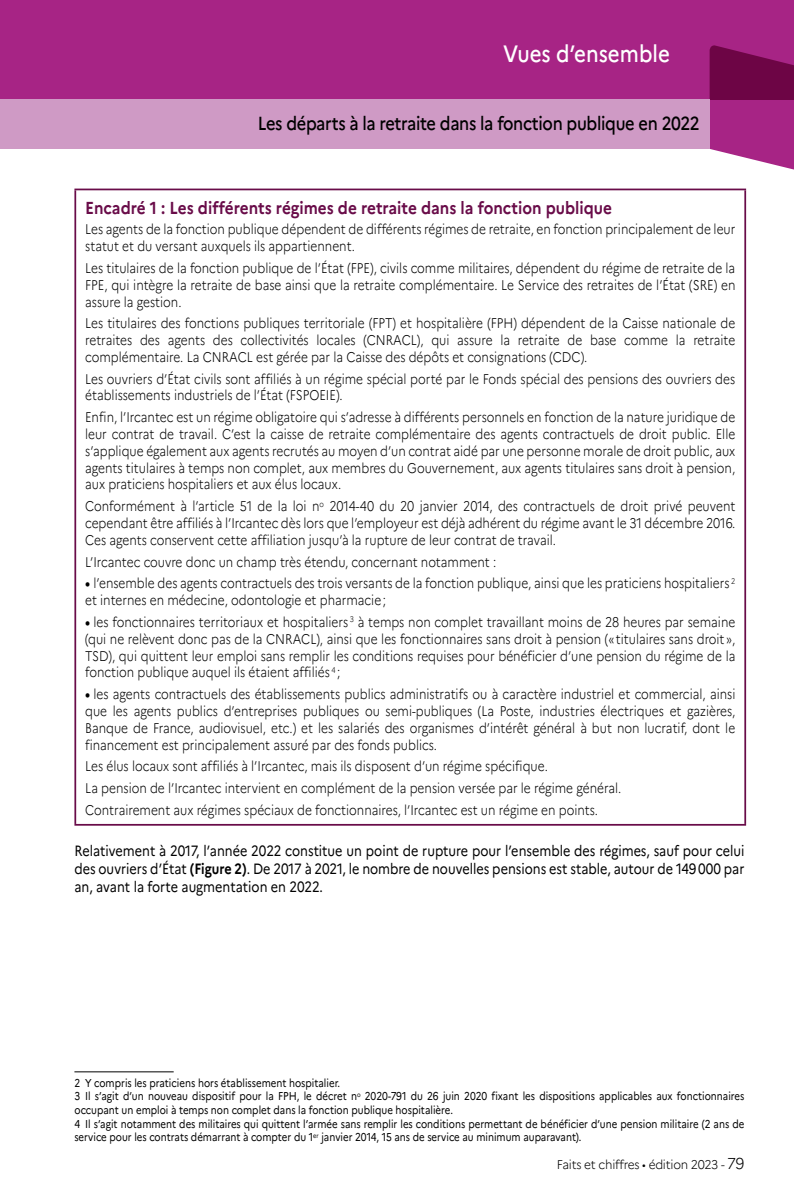
<style>
.page{position:relative;width:794px;height:1191px;background:#fff}
.page>*{position:absolute;margin:0;border:0;box-sizing:border-box;transform-origin:0 0}
.t1{font:500 23.62px "Marianne";color:#fff;scale:.87 1}
.t2{font:500 18.9px "Marianne";letter-spacing:-.02em;color:#000;scale:.87 1}
.t3{font:700 17.32px "Marianne";color:#690c49;scale:.89 1}
.t4{font:14.88px/17.8px "Marianne";color:#000;text-align:justify;scale:.85 1}
.t5{font:300 14px/16.8px "Marianne";color:#000;text-align:justify;scale:.85 1}
.t6{font:300 12.6px "Marianne";letter-spacing:-.02em;color:#000;scale:.94 1}
.t7{font:11.38px/13.7px "Marianne";color:#000;scale:.85 1}
.s1{font-weight:700}
.s2{font-size:15.75px}
</style>
<div class="page">
<div style="left:0;top:0;width:794px;height:99px;background:#a72485"></div>
<svg style="left:709px;top:45px;width:85px;height:125px"></svg>
<div style="left:0;top:99px;width:709px;height:50px;background:#cf9ac5"></div>
<hr style="left:74px;top:189px;width:672px;height:1px;background:#690c49">
<hr style="left:74px;top:190px;width:2px;height:634px;background:#690c49">
<hr style="left:744px;top:190px;width:2px;height:634px;background:#690c49">
<hr style="left:74px;top:824px;width:672px;height:1px;background:#690c49">
<hr style="left:74px;top:1071px;width:100px;height:1px;background:#000">
<h1 class="t1" style="left:503px;top:39px;width:193px">Vues d’ensemble</h1>
<h2 class="t2" style="left:258px;top:112px;width:509px">Les départs à la retraite dans la fonction publique en 2022</h2>
<p class="t3" style="left:85px;top:197px;width:593px">Encadré 1 : Les différents régimes de retraite dans la fonction publique</p>
<p class="t5" style="left:85px;top:221px;width:766px">Les agents de la fonction publique dépendent de différents régimes de retraite, en fonction principalement de leur statut et du versant auxquels ils appartiennent.</p>
<p class="t5" style="left:85px;top:259px;width:766px">Les titulaires de la fonction publique de l’État (FPE), civils comme militaires, dépendent du régime de retraite de la FPE, qui intègre la retraite de base ainsi que la retraite complémentaire. Le Service des retraites de l’État (SRE) en assure la gestion.</p>
<p class="t5" style="left:85px;top:315px;width:766px">Les titulaires des fonctions publiques territoriale (FPT) et hospitalière (FPH) dépendent de la Caisse nationale de retraites des agents des collectivités locales (CNRACL), qui assure la retraite de base comme la retraite complémentaire. La CNRACL est gérée par la Caisse des dépôts et consignations (CDC).</p>
<p class="t5" style="left:85px;top:370px;width:766px">Les ouvriers d’État civils sont affiliés à un régime spécial porté par le Fonds spécial des pensions des ouvriers des établissements industriels de l’État (FSPOEIE).</p>
<p class="t5" style="left:85px;top:409px;width:766px">Enfin, l’Ircantec est un régime obligatoire qui s’adresse à différents personnels en fonction de la nature juridique de leur contrat de travail. C’est la caisse de retraite complémentaire des agents contractuels de droit public. Elle s’applique également aux agents recrutés au moyen d’un contrat aidé par une personne morale de droit public, aux agents titulaires à temps non complet, aux membres du Gouvernement, aux agents titulaires sans droit à pension, aux praticiens hospitaliers et aux élus locaux.</p>
<p class="t5" style="left:85px;top:498px;width:766px">Conformément à l’article 51 de la loi n<sup>o</sup> 2014-40 du 20 janvier 2014, des contractuels de droit privé peuvent cependant être affiliés à l’Ircantec dès lors que l’employeur est déjà adhérent du régime avant le 31 décembre 2016.<br>Ces agents conservent cette affiliation jusqu’à la rupture de leur contrat de travail.</p>
<p class="t5" style="left:85px;top:553px;width:485px">L’Ircantec couvre donc un champ très étendu, concernant notamment :</p>
<p class="t5" style="left:85px;top:575px;width:766px"><span class="s1">•</span> l’ensemble des agents contractuels des trois versants de la fonction publique, ainsi que les praticiens hospitaliers <sup>2 </sup>et internes en médecine, odontologie et pharmacie;</p>
<p class="t5" style="left:85px;top:613px;width:766px"><span class="s1">•</span> les fonctionnaires territoriaux et hospitaliers <sup>3</sup> à temps non complet travaillant moins de 28 heures par semaine (qui ne relèvent donc pas de la CNRACL), ainsi que les fonctionnaires sans droit à pension («titulaires sans droit», TSD), qui quittent leur emploi sans remplir les conditions requises pour bénéficier d’une pension du régime de la fonction publique auquel ils étaient affiliés <sup>4</sup> ;</p>
<p class="t5" style="left:85px;top:685px;width:766px"><span class="s1">•</span> les agents contractuels des établissements publics administratifs ou à caractère industriel et commercial, ainsi que les agents publics d’entreprises publiques ou semi-publiques (La Poste, industries électriques et gazières, Banque de France, audiovisuel, etc.) et les salariés des organismes d’intérêt général à but non lucratif, dont le financement est principalement assuré par des fonds publics.</p>
<p class="t5" style="left:85px;top:755px;width:632px;line-height:21.7px;text-align:left">Les élus locaux sont affiliés à l’Ircantec, mais ils disposent d’un régime spécifique.<br>La pension de l’Ircantec intervient en complément de la pension versée par le régime général.<br>Contrairement aux régimes spéciaux de fonctionnaires, l’Ircantec est un régime en points.</p>
<p class="t4" style="left:74px;top:842px;width:789px">Relativement à 2017, l’année 2022 constitue un point de rupture pour l’ensemble des régimes, sauf pour celui des ouvriers d’État <span class="s1">(Figure 2)</span>. De 2017 à 2021, le nombre de nouvelles pensions est stable, autour de 149000 par an, avant la forte augmentation en 2022.</p>
<p class="t7" style="left:74px;top:1075px;width:789px">2 Y compris les praticiens hors établissement hospitalier.<br>3 Il s’agit d’un nouveau dispositif pour la FPH, le décret n<sup>o</sup> 2020-791 du 26 juin 2020 fixant les dispositions applicables aux fonctionnaires occupant un emploi à temps non complet dans la fonction publique hospitalière.<br>4 Il s’agit notamment des militaires qui quittent l’armée sans remplir les conditions permettant de bénéficier d’une pension militaire (2 ans de service pour les contrats démarrant à compter du 1<sup>er</sup> janvier 2014, 15 ans de service au minimum auparavant).</p>
<p class="t6" style="left:557px;top:1157px;width:201px">Faits et chiffres • édition 2023 - <span class="s2">79</span></p>
</div>
